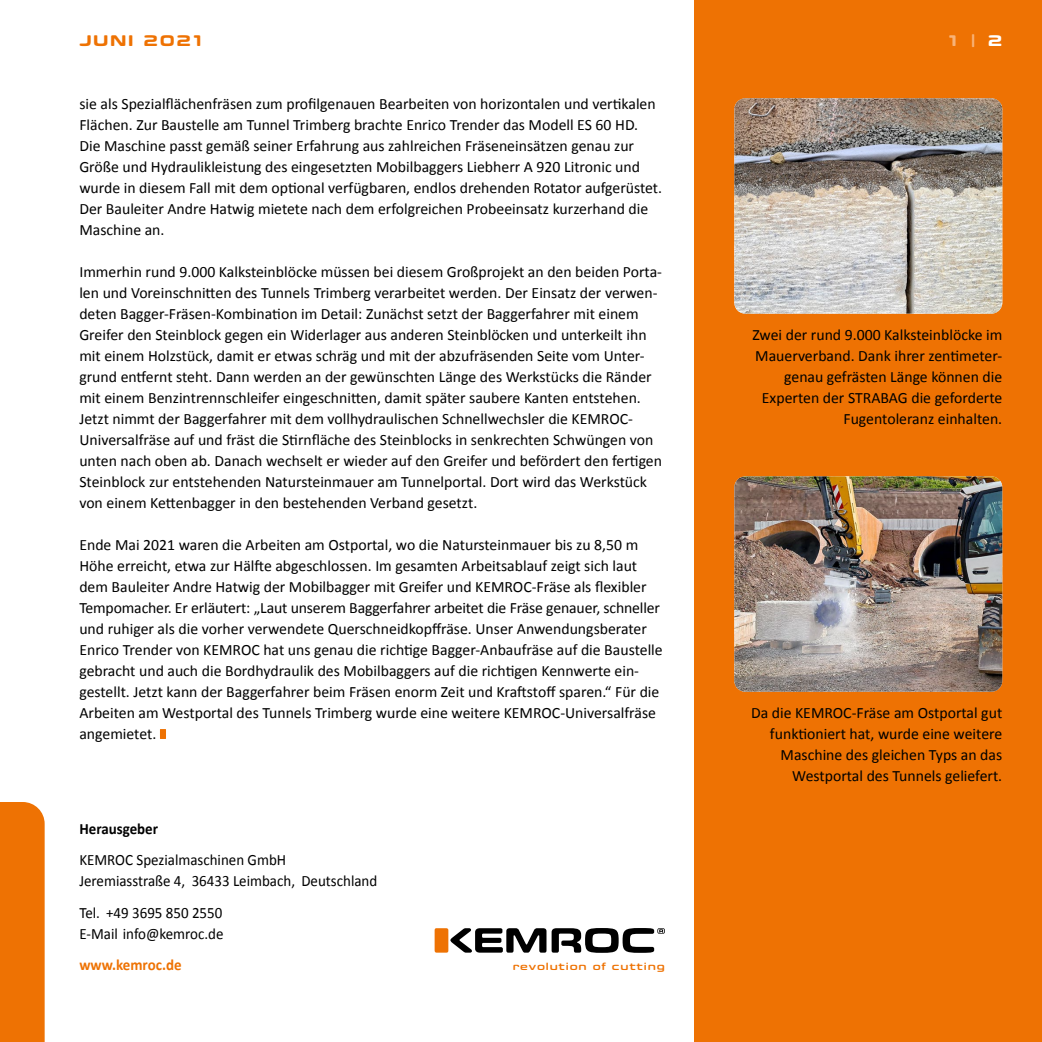
<style>
.page{position:relative;width:1042px;height:1042px;background:#fff}
.page>*{position:absolute;margin:0;border:0;box-sizing:border-box;transform-origin:0 0}
.t1{font:15.75px/21px "Calibri";color:#000}
.t2{font:15.75px/21px "Calibri";color:#000;scale:.95 1}
.t3{font:700 15.75px "Calibri";color:#ee7203;scale:.95 1}
.t4{font:700 15.75px "Calibri";color:#000;scale:.95 1}
.t5{font:700 15.75px "Eurostile Candy LT Pro";letter-spacing:.1em;color:#ee7203}
.t6{font:700 15.75px "Eurostile Candy LT Pro";color:#f8b378}
.t7{font:600 10.85px "Eurostile Candy LT Pro";letter-spacing:.075em;color:#ee7203}
.s1{color:#fff}
</style>
<div class="page">
<div style="left:694px;top:0;width:348px;height:1042px;background:#ee7203"></div>
<div style="left:160px;top:729px;width:6px;height:10px;background:#ee7203"></div>
<img style="left:734px;top:98px;width:268px;height:216px">
<div style="left:435px;top:928px;width:13px;height:24px;background:#ee7203;border-radius:2px"></div>
<svg style="left:450px;top:928px;width:215px;height:25px"></svg>
<div style="left:0;top:802px;width:45px;height:240px;background:#ee7203"></div>
<img style="left:734px;top:476px;width:268px;height:216px">
<p class="t5" style="left:79px;top:32px;width:125px">JUNI 2021</p>
<p class="t6" style="left:948px;top:32px;width:56px">1 | <span class="s1">2</span></p>
<p class="t1" style="left:79px;top:92px;width:584px">sie als Spezialflächenfräsen zum profilgenauen Bearbeiten von horizontalen und vertikalen Flächen. Zur Baustelle am Tunnel Trimberg brachte Enrico Trender das Modell ES 60 HD.<br>Die Maschine passt gemäß seiner Erfahrung aus zahlreichen Fräseneinsätzen genau zur Größe und Hydraulikleistung des eingesetzten Mobilbaggers Liebherr A 920 Litronic und wurde in diesem Fall mit dem optional verfügbaren, endlos drehenden Rotator aufgerüstet.<br>Der Bauleiter Andre Hatwig mietete nach dem erfolgreichen Probeeinsatz kurzerhand die Maschine an.</p>
<p class="t1" style="left:79px;top:260px;width:584px">Immerhin rund 9.000 Kalksteinblöcke müssen bei diesem Großprojekt an den beiden Porta&shy;len und Voreinschnitten des Tunnels Trimberg verarbeitet werden. Der Einsatz der verwen&shy;deten Bagger-Fräsen-Kombination im Detail: Zunächst setzt der Baggerfahrer mit einem Greifer den Steinblock gegen ein Widerlager aus anderen Steinblöcken und unterkeilt ihn mit einem Holzstück, damit er etwas schräg und mit der abzufräsenden Seite vom Unter&shy;grund entfernt steht. Dann werden an der gewünschten Länge des Werkstücks die Ränder mit einem Benzintrennschleifer eingeschnitten, damit später saubere Kanten entstehen.<br>Jetzt nimmt der Baggerfahrer mit dem vollhydraulischen Schnellwechsler die KEMROC-Universalfräse auf und fräst die Stirnfläche des Steinblocks in senkrechten Schwüngen von unten nach oben ab. Danach wechselt er wieder auf den Greifer und befördert den fertigen Steinblock zur entstehenden Natursteinmauer am Tunnelportal. Dort wird das Werkstück von einem Kettenbagger in den bestehenden Verband gesetzt.</p>
<p class="t1" style="left:79px;top:533px;width:585px">Ende Mai 2021 waren die Arbeiten am Ostportal, wo die Natursteinmauer bis zu 8,50 m Höhe erreicht, etwa zur Hälfte abgeschlossen. Im gesamten Arbeitsablauf zeigt sich laut dem Bauleiter Andre Hatwig der Mobilbagger mit Greifer und KEMROC-Fräse als flexibler Tempomacher. Er erläutert: „Laut unserem Baggerfahrer arbeitet die Fräse genauer, schneller und ruhiger als die vorher verwendete Querschneidkopffräse. Unser Anwendungsberater Enrico Trender von KEMROC hat uns genau die richtige Bagger-Anbaufräse auf die Baustelle gebracht und auch die Bordhydraulik des Mobilbaggers auf die richtigen Kennwerte ein&shy;gestellt. Jetzt kann der Baggerfahrer beim Fräsen enorm Zeit und Kraftstoff sparen.“ Für die Arbeiten am Westportal des Tunnels Trimberg wurde eine weitere KEMROC-Universalfräse angemietet.</p>
<p class="t4" style="left:79px;top:818px;width:84px">Herausgeber</p>
<p class="t2" style="left:79px;top:848px;width:315px">KEMROC Spezialmaschinen GmbH<br>Jeremiasstraße 4, 36433 Leimbach, Deutschland</p>
<p class="t2" style="left:79px;top:901px;width:153px">Tel. +49 3695 850 2550<br>E-Mail info@kemroc.de</p>
<p class="t3" style="left:79px;top:955px;width:109px">www.kemroc.de</p>
<p class="t7" style="left:513px;top:960px;width:154px">revolution of cutting</p>
<p class="t1" style="left:752px;top:323px;width:251px;text-align:right">Zwei der rund 9.000 Kalksteinblöcke im Mauerverband. Dank ihrer zentimeter&shy;genau gefrästen Länge können die Experten der STRABAG die geforderte Fugentoleranz einhalten.</p>
<p class="t1" style="left:751px;top:701px;width:253px;text-align:right">Da die KEMROC-Fräse am Ostportal gut funktioniert hat, wurde eine weitere Maschine des gleichen Typs an das Westportal des Tunnels geliefert.</p>
</div>
